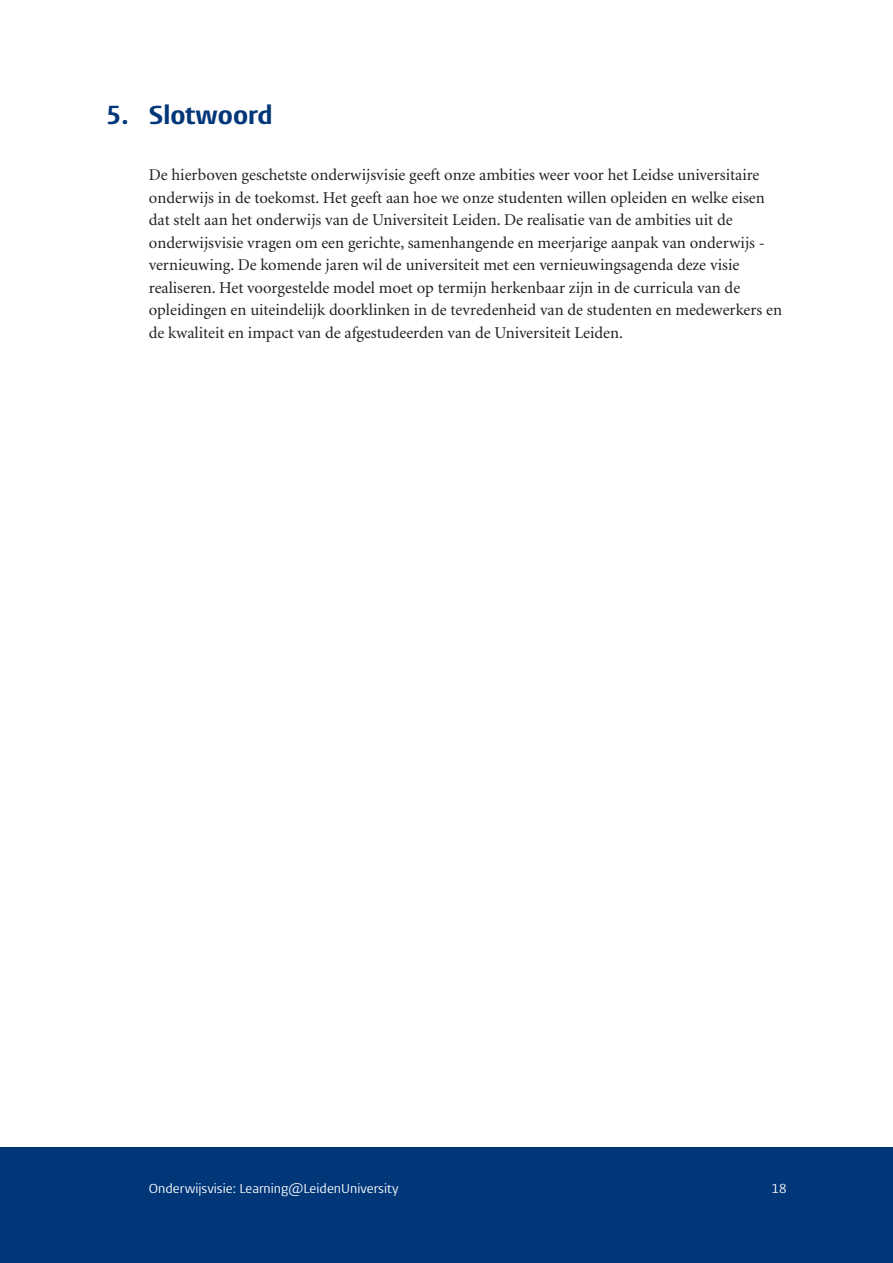
<style>
.page{position:relative;width:893px;height:1263px;background:#fff}
.page>*{position:absolute;margin:0;border:0;box-sizing:border-box;transform-origin:0 0}
.t1{font:300 27px "Vestula";color:#013778}
.t2{font:16.5px/22.5px "Minion";color:#231f20}
.t3{font:13.5px "Vestula";color:#fff}
</style>
<div class="page">
<div style="left:0;top:1148px;width:893px;height:115px;background:#013778"></div>
<h1 class="t1" style="left:106px;top:102px;width:168px">5. Slotwoord</h1>
<p class="t2" style="left:149px;top:165px;width:635px">De hierboven geschetste onderwijsvisie geeft onze ambities weer voor het Leidse universitaire onderwijs in de toekomst. Het geeft aan hoe we onze studenten willen opleiden en welke eisen dat stelt aan het onderwijs van de Universiteit Leiden. De realisatie van de ambities uit de onderwijsvisie vragen om een gerichte, samenhangende en meerjarige aanpak van onderwijs - vernieuwing. De komende jaren wil de universiteit met een vernieuwingsagenda deze visie realiseren. Het voorgestelde model moet op termijn herkenbaar zijn in de curricula van de opleidingen en uiteindelijk doorklinken in de tevredenheid van de studenten en medewerkers en de kwaliteit en impact van de afgestudeerden van de Universiteit Leiden.</p>
<p class="t3" style="left:149px;top:1181px;width:251px">Onderwijsvisie: Learning@LeidenUniversity</p>
<p class="t3" style="left:771px;top:1181px;width:17px">18</p>
</div>
